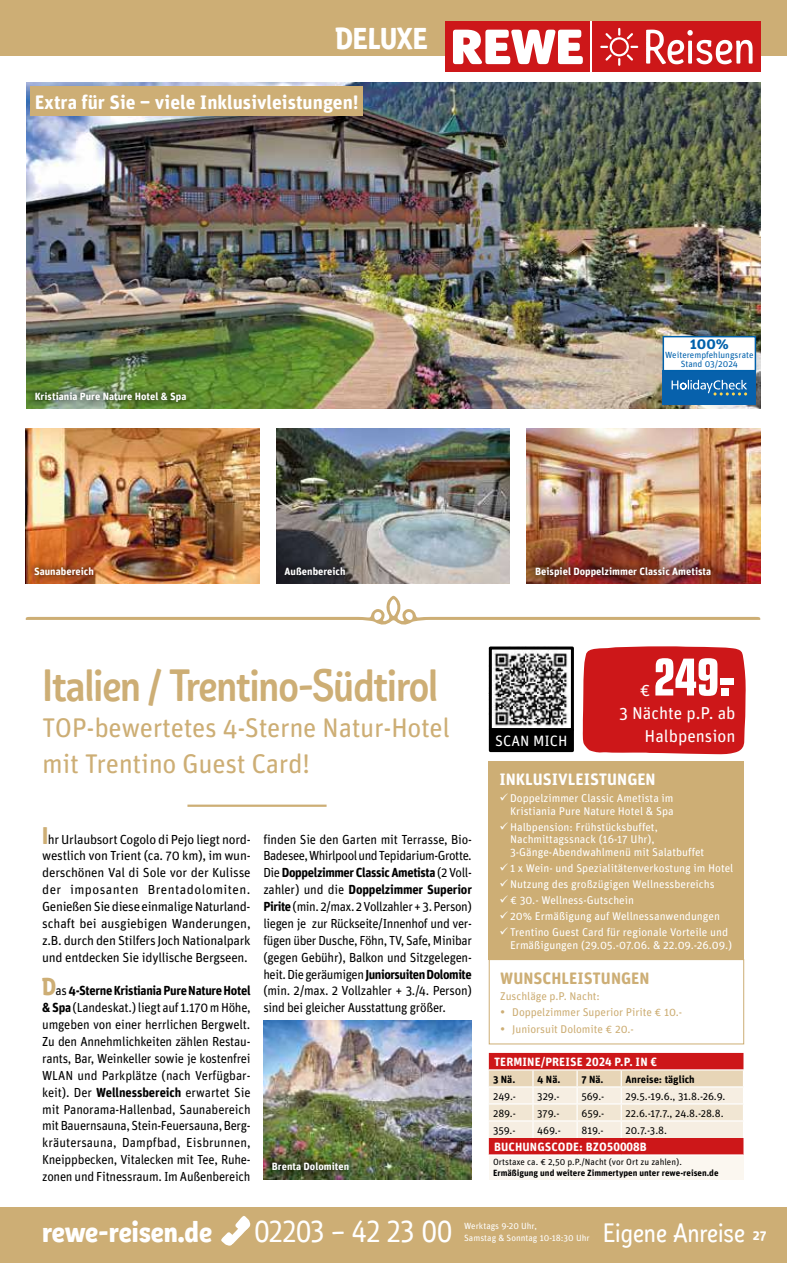
<style>
.page{position:relative;width:787px;height:1263px;background:#fff}
.page>*{position:absolute;margin:0;border:0;box-sizing:border-box;transform-origin:0 0}
.t1{font:51px "REWE Preisschrift";color:#fff}
.t2{font:500 45px "REWE Mato";letter-spacing:-.02em;color:#cdae75}
.t3{font:700 30px "REWE Mato";color:#fff}
.t4{font:30px "REWE Mato";color:#fff}
.t5{font:27px/36px "Unit Rounded OT";letter-spacing:-.015em;color:#cdae75}
.t6{font:26.55px "REWE Mato";color:#fff}
.t7{font:700 19.5px "Unit Rounded OT";color:#fff}
.t8{font:17.25px/22.5px "Unit Rounded OT";color:#fff;text-align:right}
.t9{font:700 16.5px "Unit Rounded OT";color:#fff}
.t10{font:700 16.5px "Unit Rounded OT";color:#cdae75}
.t11{font:15px "Unit Rounded OT";color:#fff}
.t12{font:700 15px "Unit Rounded OT";color:#0061ac}
.t13{font:13.2px/16.8px "Unit Rounded OT";letter-spacing:-.02em;color:#000;text-align:justify;scale:.96 1}
.t14{font:13.2px/17px "Unit Rounded OT";letter-spacing:-.02em;color:#000;text-align:justify}
.t15{font:700 12px "Unit Rounded OT";letter-spacing:.01em;color:#fff}
.t16{font:11.25px/12.8px "Unit Rounded OT";color:#fff}
.t17{font:11.25px "Unit Rounded OT";letter-spacing:-.005em;color:#cdae75}
.t18{font:700 10.5px "Unit Rounded OT";color:#fff}
.t19{font:10.5px "Unit Rounded OT";color:#000}
.t20{font:700 10.5px "Unit Rounded OT";color:#000}
.t21{font:700 9px "Unit Rounded OT";color:#000}
.t22{font:9px "Unit Rounded OT";color:#000}
.t23{font:9px/12px "Unit Rounded OT";color:#fff}
.t24{font:9px/9px "Unit Rounded OT";color:#0061ac;text-align:center}
.s1{font-family:"REWE Mato";font-weight:700;font-size:24px;color:#cdae75}
.s2{font-weight:700}
.s3{font-family:"Unit Rounded OT";font-weight:700;font-size:13.5px}
</style>
<div class="page">
<div style="left:0;top:0;width:787px;height:55px;background:#cdae75"></div>
<img style="left:26px;top:82px;width:734px;height:327px">
<svg style="left:27px;top:385px;width:166px;height:24px;background:#638349"></svg>
<hr style="left:187px;top:804px;width:139px;height:3px;background:#cdae75">
<svg style="left:26px;top:595px;width:734px;height:30px"></svg>
<div style="left:30px;top:86px;width:333px;height:30px;background:#cdae75"></div>
<img style="left:26px;top:428px;width:233px;height:155px">
<img style="left:526px;top:428px;width:234px;height:155px">
<img style="left:263px;top:1021px;width:209px;height:158px">
<img style="left:276px;top:428px;width:233px;height:155px">
<svg style="left:27px;top:560px;width:74px;height:23px;background:#aa5322"></svg>
<img style="left:527px;top:559px;width:191px;height:25px">
<svg style="left:264px;top:1155px;width:92px;height:23px;background:#48522e"></svg>
<svg style="left:277px;top:560px;width:76px;height:23px;background:#2b2b31"></svg>
<div style="left:445px;top:21px;width:144px;height:51px;background:#cd1719"></div>
<div style="left:592px;top:21px;width:168px;height:51px;background:#cd1719"></div>
<svg style="left:453px;top:30px;width:130px;height:34px"></svg>
<svg style="left:646px;top:30px;width:106px;height:34px"></svg>
<svg style="left:600px;top:28px;width:38px;height:38px"></svg>
<div style="left:489px;top:761px;width:255px;height:198px;background:#cdae75"></div>
<div style="left:489px;top:959px;width:255px;height:85px;border:1px solid #cdae75"></div>
<div style="left:489px;top:1155px;width:254px;height:24px;background:#fbf7f0"></div>
<svg style="left:489px;top:1053px;width:255px;height:102px;background:#e6a59a"></svg>
<img style="left:493px;top:650px;width:75px;height:76px">
<div style="left:489px;top:646px;width:85px;height:85px;border:3px solid #000"></div>
<div style="left:490px;top:730px;width:82px;height:20px;background:#000"></div>
<div style="left:489px;top:728px;width:85px;height:24px;border:3px solid #000"></div>
<div style="left:582px;top:646px;width:164px;height:108px;background:#cd1719"></div>
<div style="left:662px;top:371px;width:94px;height:34px;background:#0761ac"></div>
<svg style="left:671px;top:380px;width:76px;height:15px"></svg>
<div style="left:663px;top:337px;width:92px;height:34px;background:#fff"></div>
<div style="left:662px;top:336px;width:94px;height:35px;border:2px solid #0061ac"></div>
<div style="left:0;top:1208px;width:787px;height:55px;background:#cdae75"></div>
<svg style="left:221px;top:1216px;width:30px;height:30px"></svg>
<h3 class="t3" style="left:335px;top:15px;width:94px">DELUXE</h3>
<h3 class="t7" style="left:35px;top:90px;width:325px">Extra für Sie – viele Inklusivleistungen!</h3>
<p class="t18" style="left:35px;top:390px;width:153px">Kristiania Pure Nature Hotel &amp; Spa</p>
<p class="t12" style="left:689px;top:335px;width:41px">100%</p>
<p class="t24" style="left:665px;top:351px;width:90px">Weiterempfehlungsrate<br>Stand 03/2024</p>
<p class="t18" style="left:34px;top:564px;width:61px">Saunabereich</p>
<p class="t18" style="left:535px;top:564px;width:177px">Beispiel Doppelzimmer Classic Ametista</p>
<p class="t18" style="left:284px;top:564px;width:63px">Außenbereich</p>
<h2 class="t2" style="left:42px;top:651px;width:397px">Italien / Trentino-Südtirol</h2>
<h3 class="t5" style="left:42px;top:710px;width:409px">TOP-bewertetes 4-Sterne Natur-Hotel mit Trentino Guest Card!</h3>
<p class="t14" style="left:42px;top:830px;width:210px"><span class="s1">I</span>hr Urlaubsort Cogolo di Pejo liegt nord&shy;westlich von Trient (ca. 70 km), im wun&shy;derschönen Val di Sole vor der Kulisse der imposanten Brentadolomiten.<br>Genießen Sie diese einmalige Naturland&shy;schaft bei ausgiebigen Wanderungen, z.B. durch den Stilfers Joch Nationalpark und entdecken Sie idyllische Bergseen.</p>
<p class="t13" style="left:42px;top:982px;width:219px"><span class="s1">D</span>as <span class="s2">4-Sterne Kristiania Pure Nature Hotel &amp; Spa</span> (Landeskat.) liegt auf 1.170 m Höhe, umgeben von einer herrlichen Bergwelt.<br>Zu den Annehmlichkeiten zählen Restau&shy;rants, Bar, Weinkeller sowie je kostenfrei WLAN und Parkplätze (nach Verfügbar&shy;keit). Der <span class="s2">Wellnessbereich</span> erwartet Sie mit Panorama-Hallenbad, Saunabereich mit Bauernsauna, Stein-Feuersauna, Berg&shy;kräutersauna, Dampfbad, Eisbrunnen, Kneippbecken, Vitalecken mit Tee, Ruhe&shy;zonen und Fitnessraum. Im Außenbereich</p>
<p class="t13" style="left:263px;top:830px;width:219px">finden Sie den Garten mit Terrasse, Bio-Badesee, Whirlpool und Tepidarium-Grotte.<br>Die <span class="s2">Doppelzimmer Classic Ametista</span> (2 Voll&shy;zahler) und die <span class="s2">Doppelzimmer Superior Pirite</span> (min. 2/max. 2 Vollzahler + 3. Person) liegen je zur Rückseite/Innenhof und ver&shy;fügen über Dusche, Föhn, TV, Safe, Minibar (gegen Gebühr), Balkon und Sitzgelegen&shy;heit. Die geräumigen <span class="s2">Juniorsuiten Dolomite </span>(min. 2/max. 2 Vollzahler + 3./4. Person) sind bei gleicher Ausstattung größer.</p>
<p class="t18" style="left:272px;top:1160px;width:79px">Brenta Dolomiten</p>
<p class="t11" style="left:495px;top:731px;width:74px">SCAN MICH</p>
<h1 class="t1" style="left:654px;top:648px;width:83px">249.-</h1>
<h3 class="t8" style="left:619px;top:702px;width:118px">3 Nächte p.P. ab<br>Halbpension</h3>
<h3 class="t8" style="left:639px;top:678px;width:12px">€</h3>
<p class="t9" style="left:499px;top:769px;width:158px">INKLUSIVLEISTUNGEN</p>
<p class="t16" style="left:499px;top:791px;width:176px;text-align:right">✓ Doppelzimmer Classic Ametista im<br>Kristiania Pure Nature Hotel &amp; Spa</p>
<p class="t16" style="left:510px;top:820px;width:196px;text-indent:-11px">✓ Halbpension: Frühstücksbuffet,<br>Nachmittagssnack (16-17 Uhr),<br>3-Gänge-Abendwahlmenü mit Salatbuffet</p>
<p class="t16" style="left:499px;top:862px;width:235px">✓ 1 x Wein- und Spezialitätenverkostung im Hotel</p>
<p class="t16" style="left:499px;top:878px;width:217px">✓ Nutzung des großzügigen Wellnessbereichs</p>
<p class="t16" style="left:499px;top:893px;width:136px">✓ € 30.- Wellness-Gutschein</p>
<p class="t16" style="left:499px;top:909px;width:222px">✓ 20% Ermäßigung auf Wellnessanwendungen</p>
<p class="t16" style="left:510px;top:925px;width:223px;text-indent:-11px">✓ Trentino Guest Card für regionale Vorteile und<br>Ermäßigungen (29.05.-07.06. &amp; 22.09.-26.09.)</p>
<p class="t10" style="left:500px;top:967px;width:151px">WUNSCHLEISTUNGEN</p>
<p class="t17" style="left:500px;top:989px;width:101px">Zuschläge p.P. Nacht:</p>
<p class="t17" style="left:500px;top:1005px;width:184px">• Doppelzimmer Superior Pirite € 10.-</p>
<p class="t17" style="left:500px;top:1022px;width:135px">• Juniorsuit Dolomite € 20.-</p>
<p class="t15" style="left:494px;top:1054px;width:164px">TERMINE/PREISE 2024 P.P. IN €</p>
<p class="t20" style="left:493px;top:1072px;width:24px">3 Nä.</p>
<p class="t20" style="left:537px;top:1072px;width:25px">4 Nä.</p>
<p class="t20" style="left:581px;top:1072px;width:24px">7 Nä.</p>
<p class="t20" style="left:625px;top:1072px;width:71px">Anreise: täglich</p>
<p class="t19" style="left:493px;top:1089px;width:24px">249.-</p>
<p class="t19" style="left:537px;top:1089px;width:24px">329.-</p>
<p class="t19" style="left:581px;top:1089px;width:25px">569.-</p>
<p class="t19" style="left:625px;top:1089px;width:101px">29.5.-19.6., 31.8.-26.9.</p>
<p class="t19" style="left:493px;top:1106px;width:24px">289.-</p>
<p class="t19" style="left:537px;top:1106px;width:24px">379.-</p>
<p class="t19" style="left:581px;top:1106px;width:25px">659.-</p>
<p class="t19" style="left:625px;top:1106px;width:100px">22.6.-17.7., 24.8.-28.8.</p>
<p class="t19" style="left:493px;top:1123px;width:24px">359.-</p>
<p class="t19" style="left:537px;top:1123px;width:25px">469.-</p>
<p class="t19" style="left:581px;top:1123px;width:24px">819.-</p>
<p class="t19" style="left:625px;top:1123px;width:43px">20.7.-3.8.</p>
<p class="t15" style="left:494px;top:1139px;width:154px">BUCHUNGSCODE: BZO50008B</p>
<p class="t22" style="left:493px;top:1156px;width:190px">Ortstaxe ca. € 2,50 p.P./Nacht (vor Ort zu zahlen).</p>
<p class="t21" style="left:493px;top:1167px;width:227px">Ermäßigung und weitere Zimmertypen unter rewe-reisen.de</p>
<h3 class="t3" style="left:42px;top:1208px;width:171px">rewe-reisen.de</h3>
<h3 class="t4" style="left:255px;top:1209px;width:199px">02203 – 42 23 00</h3>
<h3 class="t6" style="left:602px;top:1213px;width:165px">Eigene Anreise <span class="s3">27</span></h3>
<p class="t23" style="left:464px;top:1220px;width:127px">Werktags 9-20 Uhr,<br>Samstag &amp; Sonntag 10-18:30 Uhr</p>
</div>
